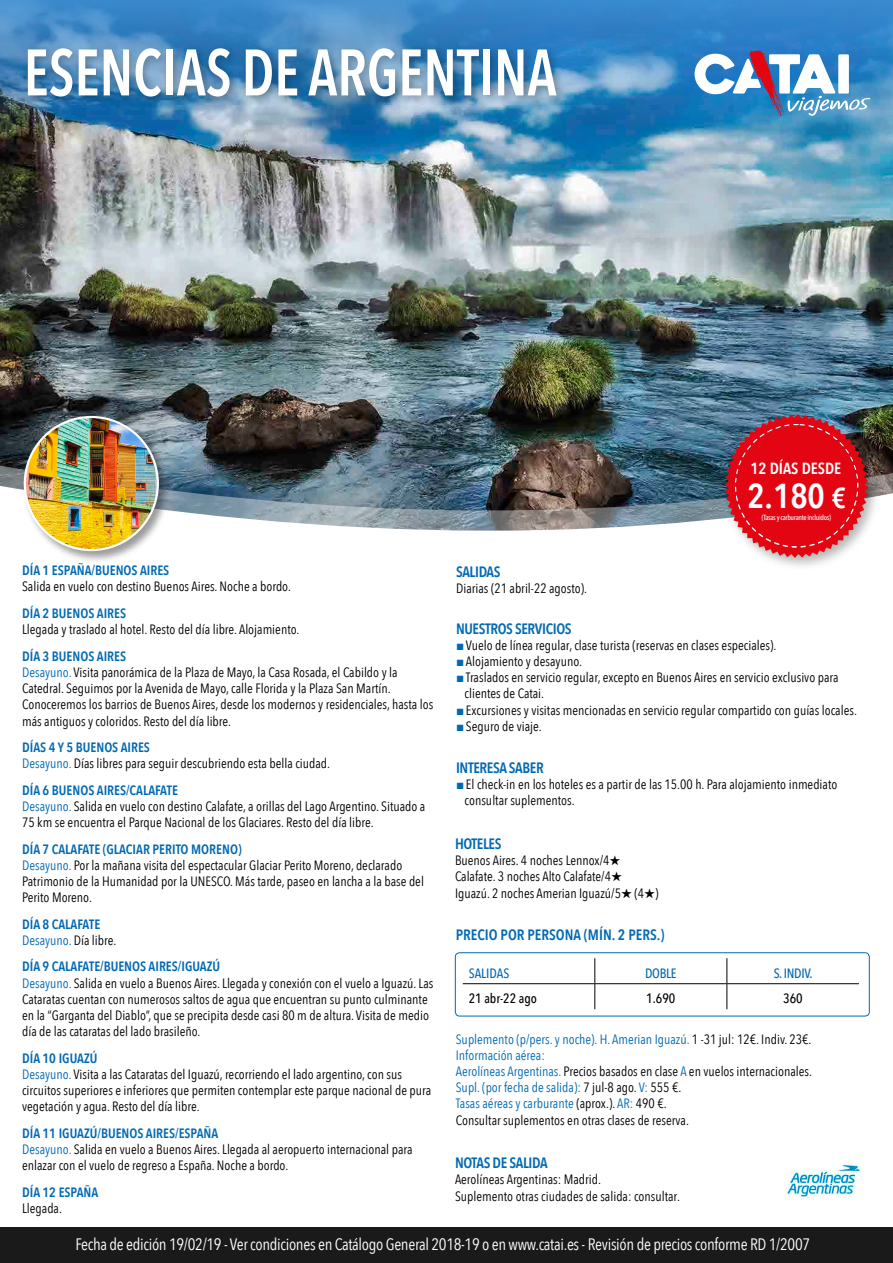
<style>
.page{position:relative;width:893px;height:1263px;background:#fff}
.page>*{position:absolute;margin:0;border:0;box-sizing:border-box;transform-origin:0 0}
.t1{font:600 64.8px "Avenir Next Condensed";color:#fff;scale:.88 1}
.t2{font:600 34.5px "Avenir Next Condensed";color:#fff}
.t3{font:16.5px "Avenir Next Condensed";letter-spacing:-.02em;color:#fff}
.t4{font:600 16.05px "Avenir Next Condensed";color:#fff}
.t5{font:600 15px "Avenir Next Condensed";letter-spacing:-.025em;color:#0069b3}
.t6{font:600 15px "Avenir Next Condensed";color:#0069b3}
.PARRAFO_ITINERARIO{font:13.5px/16.2px "Avenir Next Condensed";color:#000}
.DIAS_EN_AZUL_CON_ESP{font:600 13.5px "Avenir Next Condensed";color:#0069b3}
.PARRAFO_ITINERARIO-2{font:13.5px "Avenir Next Condensed";color:#0069b3}
.t7{font:500 13.5px "Avenir Next Condensed";color:#000}
.t8{font:500 13.5px "Avenir Next Condensed";letter-spacing:-.025em;color:#0069b3}
.t9{font:500 13.5px "Avenir Next Condensed";color:#0069b3}
.t10{font:500 7.35px "Avenir Next Condensed";letter-spacing:-.04em;color:#fff}
.s1{font-size:28.8px}
.s2{color:#0069b3}
.s3{color:#000}
.s4{font-family:"Arial";color:#0069b3}
</style>
<div class="page">
<img style="left:0;top:131px;width:893px;height:332px">
<svg style="left:0;top:0;width:893px;height:131px;background:#3e87c0"></svg>
<div style="left:0;top:1227px;width:893px;height:36px;background:#1a1a1a"></div>
<div style="left:455px;top:952px;width:415px;height:64px;border:1px solid #0069b3;border-radius:4px"></div>
<svg style="left:594px;top:958px;width:1px;height:51px"></svg>
<svg style="left:726px;top:958px;width:1px;height:51px"></svg>
<hr style="left:463px;top:983px;width:132px;height:1px;background:#000">
<hr style="left:595px;top:983px;width:132px;height:1px;background:#000">
<hr style="left:727px;top:983px;width:132px;height:1px;background:#000">
<img style="left:0;top:463px;width:893px;height:68px">
<div style="left:22px;top:43px;width:545px;height:64px;background:#000;opacity:.3"></div>
<svg style="left:695px;top:50px;width:175px;height:67px"></svg>
<div style="left:721px;top:410px;width:161px;height:161px;background:#000;opacity:.3"></div>
<svg style="left:725px;top:414px;width:143px;height:144px;background:#cd303b"></svg>
<div style="left:21px;top:414px;width:150px;height:149px;background:#000;opacity:.4"></div>
<img style="left:25px;top:417px;width:133px;height:133px;border-radius:67px">
<img style="left:785px;top:1164px;width:76px;height:33px">
<p class="t1" style="left:24px;top:33px;width:607px">ESENCIAS DE ARGENTINA</p>
<p class="t4" style="left:750px;top:459px;width:92px">12 DÍAS DESDE</p>
<p class="t2" style="left:747px;top:475px;width:100px">2.180 <span class="s1">€</span></p>
<p class="t10" style="left:762px;top:513px;width:71px">(Tasas y carburante incluidos)</p>
<p class="DIAS_EN_AZUL_CON_ESP" style="left:22px;top:562px;width:149px">DÍA 1 ESPAÑA/BUENOS AIRES</p>
<p class="PARRAFO_ITINERARIO" style="left:22px;top:579px;width:270px">Salida en vuelo con destino Buenos Aires. Noche a bordo.</p>
<p class="DIAS_EN_AZUL_CON_ESP" style="left:22px;top:605px;width:106px">DÍA 2 BUENOS AIRES</p>
<p class="PARRAFO_ITINERARIO" style="left:22px;top:621px;width:279px">Llegada y traslado al hotel. Resto del día libre. Alojamiento.</p>
<p class="DIAS_EN_AZUL_CON_ESP" style="left:22px;top:648px;width:106px">DÍA 3 BUENOS AIRES</p>
<p class="PARRAFO_ITINERARIO" style="left:22px;top:664px;width:413px"><span class="s2">Desayuno.</span> Visita panorámica de la Plaza de Mayo, la Casa Rosada, el Cabildo y la Catedral. Seguimos por la Avenida de Mayo, calle Florida y la Plaza San Martín.<br>Conoceremos los barrios de Buenos Aires, desde los modernos y residenciales, hasta los más antiguos y coloridos. Resto del día libre.</p>
<p class="DIAS_EN_AZUL_CON_ESP" style="left:22px;top:739px;width:129px">DÍAS 4 Y 5 BUENOS AIRES</p>
<p class="PARRAFO_ITINERARIO" style="left:22px;top:755px;width:310px"><span class="s2">Desayuno.</span> Días libres para seguir descubriendo esta bella ciudad.</p>
<p class="DIAS_EN_AZUL_CON_ESP" style="left:22px;top:782px;width:157px">DÍA 6 BUENOS AIRES/CALAFATE</p>
<p class="PARRAFO_ITINERARIO" style="left:22px;top:798px;width:405px"><span class="s2">Desayuno.</span> Salida en vuelo con destino Calafate, a orillas del Lago Argentino. Situado a<br>75 km se encuentra el Parque Nacional de los Glaciares. Resto del día libre.</p>
<p class="DIAS_EN_AZUL_CON_ESP" style="left:22px;top:841px;width:221px">DÍA 7 CALAFATE (GLACIAR PERITO MORENO)</p>
<p class="PARRAFO_ITINERARIO" style="left:22px;top:857px;width:403px"><span class="s2">Desayuno.</span> Por la mañana visita del espectacular Glaciar Perito Moreno, declarado<br>Patrimonio de la Humanidad por la UNESCO. Más tarde, paseo en lancha a la base del<br>Perito Moreno.</p>
<p class="DIAS_EN_AZUL_CON_ESP" style="left:22px;top:916px;width:80px">DÍA 8 CALAFATE</p>
<p class="PARRAFO_ITINERARIO-2" style="left:22px;top:932px;width:96px">Desayuno. <span class="s3">Día libre.</span></p>
<p class="DIAS_EN_AZUL_CON_ESP" style="left:22px;top:958px;width:200px">DÍA 9 CALAFATE/BUENOS AIRES/IGUAZÚ</p>
<p class="PARRAFO_ITINERARIO" style="left:22px;top:975px;width:413px"><span class="s2">Desayuno.</span> Salida en vuelo a Buenos Aires. Llegada y conexión con el vuelo a Iguazú. Las Cataratas cuentan con numerosos saltos de agua que encuentran su punto culminante en la “Garganta del Diablo”, que se precipita desde casi 80 m de altura. Visita de medio día de las cataratas del lado brasileño.</p>
<p class="DIAS_EN_AZUL_CON_ESP" style="left:22px;top:1050px;width:77px">DÍA 10 IGUAZÚ</p>
<p class="PARRAFO_ITINERARIO" style="left:22px;top:1066px;width:411px"><span class="s2">Desayuno.</span> Visita a las Cataratas del Iguazú, recorriendo el lado argentino, con sus circuitos superiores e inferiores que permiten contemplar este parque nacional de pura vegetación y agua. Resto del día libre.</p>
<p class="DIAS_EN_AZUL_CON_ESP" style="left:22px;top:1125px;width:198px">DÍA 11 IGUAZÚ/BUENOS AIRES/ESPAÑA</p>
<p class="PARRAFO_ITINERARIO" style="left:22px;top:1141px;width:392px"><span class="s2">Desayuno.</span> Salida en vuelo a Buenos Aires. Llegada al aeropuerto internacional para enlazar con el vuelo de regreso a España. Noche a bordo.</p>
<p class="DIAS_EN_AZUL_CON_ESP" style="left:22px;top:1184px;width:78px">DÍA 12 ESPAÑA</p>
<p class="PARRAFO_ITINERARIO" style="left:22px;top:1200px;width:41px">Llegada.</p>
<p class="t5" style="left:456px;top:562px;width:46px">SALIDAS</p>
<p class="PARRAFO_ITINERARIO" style="left:456px;top:580px;width:133px">Diarias (21 abril-22 agosto).</p>
<p class="t5" style="left:456px;top:619px;width:117px">NUESTROS SERVICIOS</p>
<p class="PARRAFO_ITINERARIO" style="left:456px;top:637px;width:322px"><span class="s4">■</span>Vuelo de línea regular, clase turista (reservas en clases especiales).</p>
<p class="PARRAFO_ITINERARIO" style="left:456px;top:653px;width:127px"><span class="s4">■</span>Alojamiento y desayuno.</p>
<p class="PARRAFO_ITINERARIO" style="left:465px;top:669px;width:376px;text-indent:-9px"><span class="s4">■</span>Traslados en servicio regular, excepto en Buenos Aires en servicio exclusivo para clientes de Catai.</p>
<p class="PARRAFO_ITINERARIO" style="left:456px;top:702px;width:402px"><span class="s4">■</span>Excursiones y visitas mencionadas en servicio regular compartido con guías locales.</p>
<p class="PARRAFO_ITINERARIO" style="left:456px;top:718px;width:87px"><span class="s4">■</span>Seguro de viaje.</p>
<p class="t5" style="left:456px;top:759px;width:89px">INTERESA SABER</p>
<p class="PARRAFO_ITINERARIO" style="left:465px;top:776px;width:374px;text-indent:-9px"><span class="s4">■</span>El check-in en los hoteles es a partir de las 15.00 h. Para alojamiento inmediato consultar suplementos.</p>
<p class="t5" style="left:455px;top:834px;width:48px">HOTELES</p>
<p class="PARRAFO_ITINERARIO" style="left:455px;top:852px;width:167px">Buenos Aires. 4 noches Lennox/4★</p>
<p class="PARRAFO_ITINERARIO" style="left:455px;top:868px;width:169px">Calafate. 3 noches Alto Calafate/4★</p>
<p class="PARRAFO_ITINERARIO" style="left:455px;top:885px;width:205px">Iguazú. 2 noches Amerian Iguazú/5★ (4★)</p>
<p class="t6" style="left:456px;top:926px;width:210px">PRECIO POR PERSONA (MÍN. 2 PERS.)</p>
<p class="t9" style="left:469px;top:965px;width:42px">SALIDAS</p>
<p class="t8" style="left:645px;top:965px;width:33px">DOBLE</p>
<p class="t8" style="left:774px;top:965px;width:40px">S. INDIV.</p>
<p class="t7" style="left:469px;top:990px;width:70px">21 abr-22 ago</p>
<p class="t7" style="left:646px;top:990px;width:31px">1.690</p>
<p class="t7" style="left:783px;top:990px;width:21px">360</p>
<p class="PARRAFO_ITINERARIO-2" style="left:456px;top:1031px;width:357px">Suplemento (p/pers. y noche). H. Amerian Iguazú. <span class="s3">1 -31 jul: 12€. Indiv. 23€.</span></p>
<p class="PARRAFO_ITINERARIO-2" style="left:456px;top:1047px;width:91px">Información aérea:</p>
<p class="PARRAFO_ITINERARIO" style="left:456px;top:1063px;width:358px"><span class="s2">Aerolíneas Argentinas.</span> Precios basados en clase <span class="s2">A</span> en vuelos internacionales.</p>
<p class="PARRAFO_ITINERARIO-2" style="left:456px;top:1079px;width:227px">Supl. (por fecha de salida): <span class="s3">7 jul-8 ago.</span> V: <span class="s3">555 €.</span></p>
<p class="PARRAFO_ITINERARIO-2" style="left:456px;top:1095px;width:212px">Tasas aéreas y carburante <span class="s3">(aprox.).</span> AR: <span class="s3">490 €.</span></p>
<p class="PARRAFO_ITINERARIO" style="left:456px;top:1112px;width:235px">Consultar suplementos en otras clases de reserva.</p>
<p class="t5" style="left:455px;top:1154px;width:94px">NOTAS DE SALIDA</p>
<p class="PARRAFO_ITINERARIO" style="left:455px;top:1171px;width:147px">Aerolíneas Argentinas: Madrid.</p>
<p class="PARRAFO_ITINERARIO" style="left:455px;top:1188px;width:226px">Suplemento otras ciudades de salida: consultar.</p>
<p class="t3" style="left:75px;top:1234px;width:736px">Fecha de edición 19/02/19 - Ver condiciones en Catálogo General 2018-19 o en www.catai.es - Revisión de precios conforme RD 1/2007</p>
</div>
